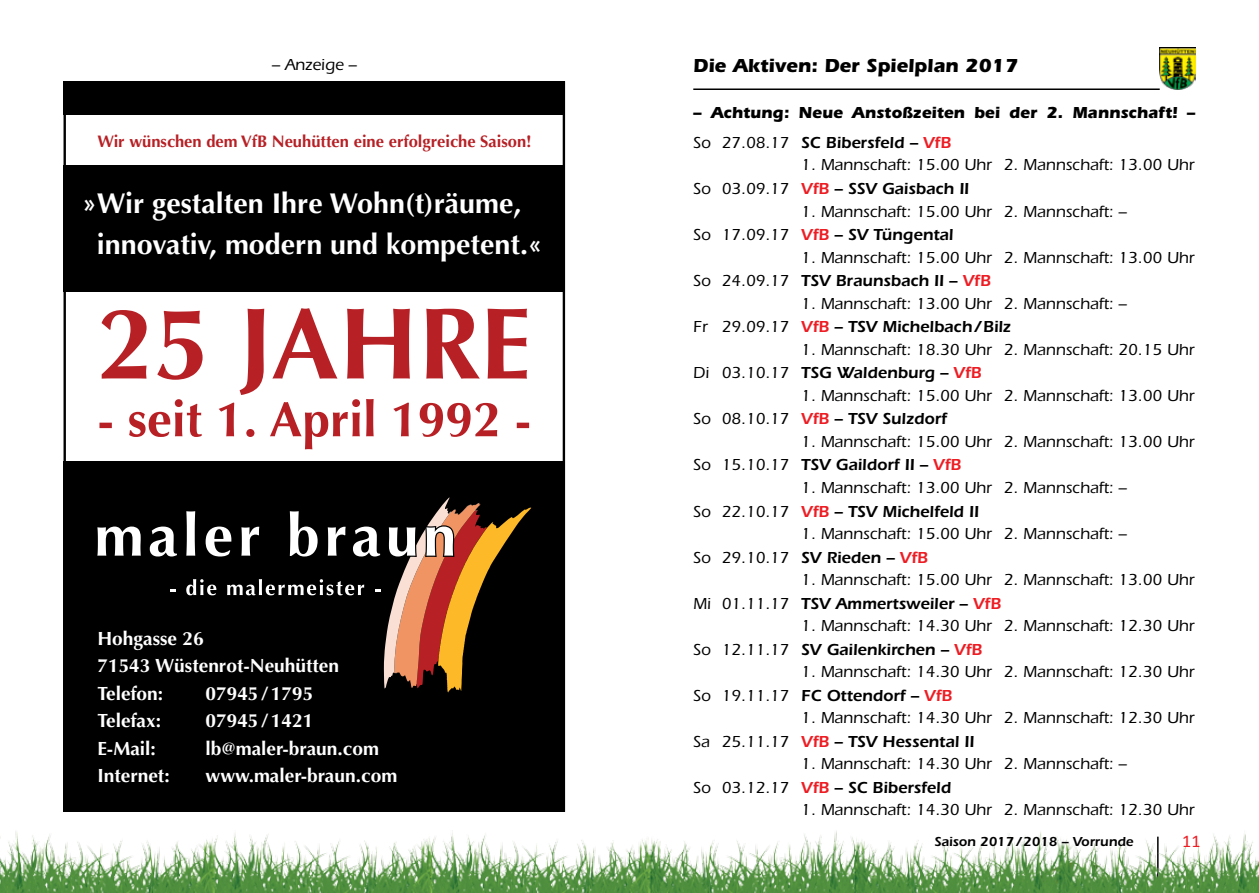
<style>
.page{position:relative;width:1259px;height:893px;background:#fff}
.page>*{position:absolute;margin:0;border:0;box-sizing:border-box;transform-origin:0 0}
.t1{font:700 28.65px/40.7px "Optima";color:#fff}
.t2{font:700 19.5px "ITC Eras Std";color:#000}
.t3{font:700 19.05px/27.5px "Optima";color:#fff}
.t4{font:18px "Calibri";color:#ed1d24}
.t5{font:700 16.8px "Optima";color:#b72025}
.t6{font:500 16.5px/23.5px "ITC Eras Std";color:#000}
.t7{font:700 16.5px "ITC Eras Std";color:#000}
.t8{font:600 16.5px "ITC Eras Std";color:#000}
.t9{font:600 13.5px "ITC Eras Std";color:#000}
.s1{font-weight:500}
.s2{color:#ed1d24}
.s3{font-weight:600;color:#ed1d24}
.s4{font-weight:600}
</style>
<div class="page">
<img style="left:0;top:831px;width:1259px;height:62px">
<hr style="left:693px;top:88px;width:466px;height:2px;background:#000">
<svg style="left:629px;top:831px;width:64px;height:62px"></svg>
<img style="left:1160px;top:47px;width:35px;height:43px">
<svg style="left:566px;top:831px;width:63px;height:62px"></svg>
<div style="left:64px;top:81px;width:501px;height:731px;background:#000"></div>
<div style="left:64px;top:115px;width:502px;height:49px;background:#fff"></div>
<svg style="left:97px;top:497px;width:434px;height:195px"></svg>
<div style="left:64px;top:292px;width:501px;height:169px;background:#fff"></div>
<svg style="left:99px;top:308px;width:430px;height:141px"></svg>
<div style="left:64px;top:81px;width:501px;height:731px;border:2px solid #000"></div>
<p class="t6" style="left:272px;top:53px;width:86px">– Anzeige –</p>
<p class="t5" style="left:97px;top:132px;width:436px">Wir wünschen dem VfB Neuhütten eine erfolgreiche Saison!</p>
<h1 class="t1" style="left:97px;top:183px;width:447px;text-indent:-14px">»Wir gestalten Ihre Wohn(t)räume, innovativ, modern und kompetent.«</h1>
<p class="t3" style="left:97px;top:625px;width:243px">Hohgasse 26<br>71543 Wüstenrot-Neuhütten<br>Telefon:</p>
<p class="t3" style="left:205px;top:680px;width:109px">07945/1795</p>
<p class="t3" style="left:97px;top:707px;width:65px">Telefax:</p>
<p class="t3" style="left:205px;top:707px;width:109px">07945/1421</p>
<p class="t3" style="left:97px;top:735px;width:60px">E-Mail:</p>
<p class="t3" style="left:205px;top:735px;width:175px">lb@maler-braun.com</p>
<p class="t3" style="left:97px;top:762px;width:74px">Internet:</p>
<p class="t3" style="left:205px;top:762px;width:193px">www.maler-braun.com</p>
<p class="t2" style="left:693px;top:54px;width:327px">Die Aktiven: Der Spielplan 2017</p>
<p class="t7" style="left:693px;top:103px;width:503px">– Achtung: Neue Anstoßzeiten bei der 2. Mannschaft! –</p>
<p class="t8" style="left:693px;top:133px;width:259px"><span class="s1">So 27.08.17</span> SC Bibersfeld – <span class="s2">VfB</span></p>
<p class="t6" style="left:693px;top:153px;width:503px;text-indent:108px">1. Mannschaft: 15.00 Uhr 2. Mannschaft: 13.00 Uhr<br>So 03.09.17 <span class="s3">VfB</span> <span class="s4">– SSV Gaisbach II</span></p>
<p class="t6" style="left:693px;top:199px;width:435px;text-indent:108px">1. Mannschaft: 15.00 Uhr 2. Mannschaft: –<br>So 17.09.17 <span class="s3">VfB</span> <span class="s4">– SV Tüngental</span></p>
<p class="t6" style="left:693px;top:246px;width:503px;text-indent:108px">1. Mannschaft: 15.00 Uhr 2. Mannschaft: 13.00 Uhr<br>So 24.09.17 <span class="s4">TSV Braunsbach II –</span> <span class="s3">VfB</span></p>
<p class="t6" style="left:693px;top:292px;width:435px;text-indent:108px">1. Mannschaft: 13.00 Uhr 2. Mannschaft: –<br>Fr 29.09.17 <span class="s3">VfB</span> <span class="s4">– TSV Michelbach/Bilz</span></p>
<p class="t6" style="left:693px;top:338px;width:503px;text-indent:108px">1. Mannschaft: 18.30 Uhr 2. Mannschaft: 20.15 Uhr<br>Di 03.10.17 <span class="s4">TSG Waldenburg –</span> <span class="s3">VfB</span></p>
<p class="t6" style="left:693px;top:384px;width:503px;text-indent:108px">1. Mannschaft: 15.00 Uhr 2. Mannschaft: 13.00 Uhr<br>So 08.10.17 <span class="s3">VfB</span> <span class="s4">– TSV Sulzdorf</span></p>
<p class="t6" style="left:693px;top:430px;width:503px;text-indent:108px">1. Mannschaft: 15.00 Uhr 2. Mannschaft: 13.00 Uhr<br>So 15.10.17 <span class="s4">TSV Gaildorf II –</span> <span class="s3">VfB</span></p>
<p class="t6" style="left:693px;top:476px;width:435px;text-indent:108px">1. Mannschaft: 13.00 Uhr 2. Mannschaft: –<br>So 22.10.17 <span class="s3">VfB</span> <span class="s4">– TSV Michelfeld II</span></p>
<p class="t6" style="left:693px;top:522px;width:435px;text-indent:108px">1. Mannschaft: 15.00 Uhr 2. Mannschaft: –<br>So 29.10.17 <span class="s4">SV Rieden –</span> <span class="s3">VfB</span></p>
<p class="t6" style="left:693px;top:568px;width:503px;text-indent:108px">1. Mannschaft: 15.00 Uhr 2. Mannschaft: 13.00 Uhr<br>Mi 01.11.17 <span class="s4">TSV Ammertsweiler –</span> <span class="s3">VfB</span></p>
<p class="t6" style="left:693px;top:614px;width:503px;text-indent:108px">1. Mannschaft: 14.30 Uhr 2. Mannschaft: 12.30 Uhr<br>So 12.11.17 <span class="s4">SV Gailenkirchen –</span> <span class="s3">VfB</span></p>
<p class="t6" style="left:693px;top:660px;width:503px;text-indent:108px">1. Mannschaft: 14.30 Uhr 2. Mannschaft: 12.30 Uhr<br>So 19.11.17 <span class="s4">FC Ottendorf –</span> <span class="s3">VfB</span></p>
<p class="t6" style="left:693px;top:706px;width:503px;text-indent:108px">1. Mannschaft: 14.30 Uhr 2. Mannschaft: 12.30 Uhr<br>Sa 25.11.17 <span class="s3">VfB</span> <span class="s4">– TSV Hessental II</span></p>
<p class="t6" style="left:693px;top:752px;width:435px;text-indent:108px">1. Mannschaft: 14.30 Uhr 2. Mannschaft: –<br>So 03.12.17 <span class="s3">VfB</span> <span class="s4">– SC Bibersfeld</span></p>
<p class="t6" style="left:801px;top:798px;width:395px">1. Mannschaft: 14.30 Uhr 2. Mannschaft: 12.30 Uhr</p>
<p class="t9" style="left:934px;top:833px;width:201px">Saison 2017/2018 – Vorrunde</p>
<p class="t4" style="left:1182px;top:829px;width:20px">11</p>
</div>
